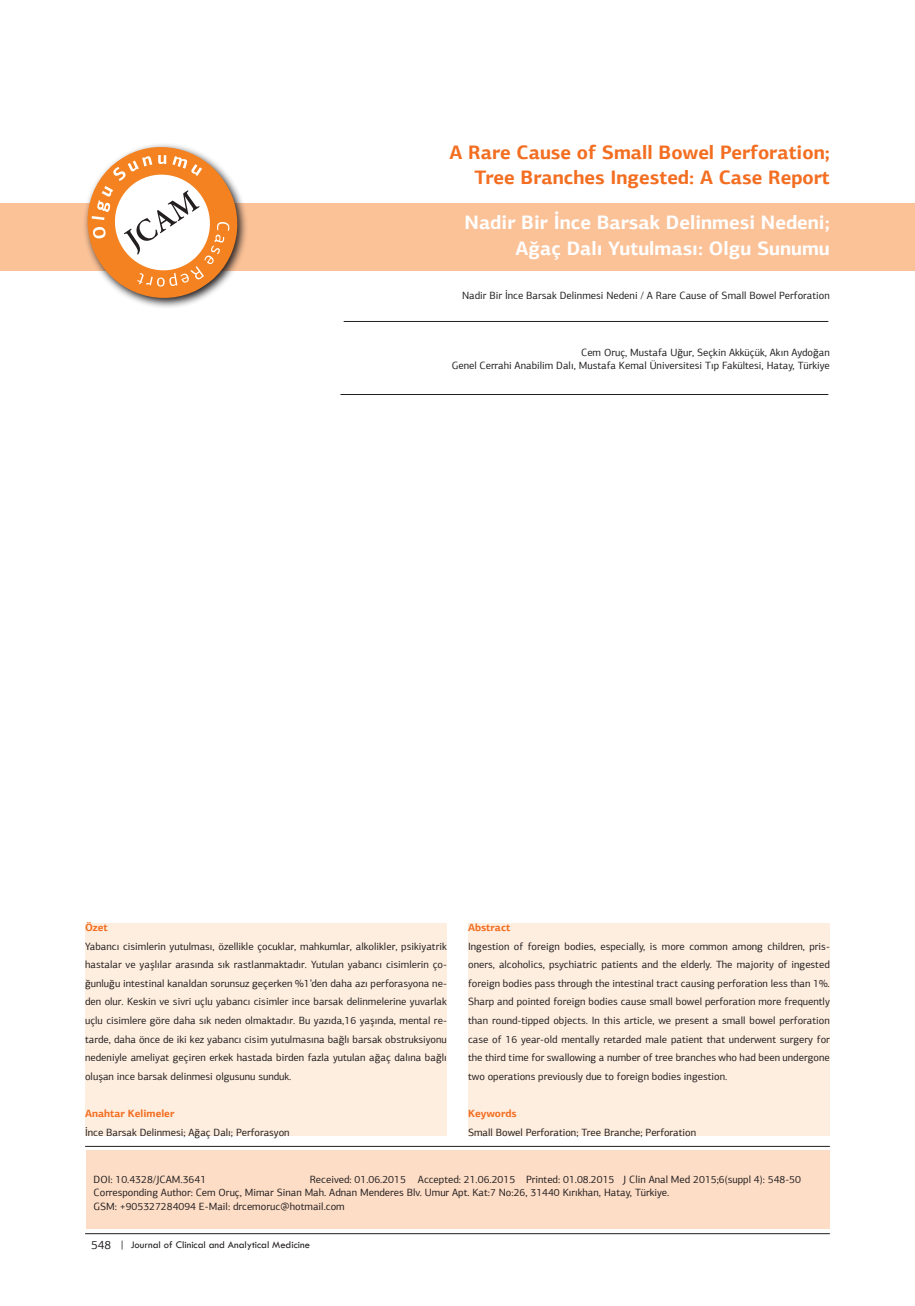
<style>
.page{position:relative;width:915px;height:1306px;background:#fff}
.page>*{position:absolute;margin:0;border:0;box-sizing:border-box;transform-origin:0 0}
.t1{font:700 19.5px/25.5px "PF Agora Sans Pro";color:#f36e21;text-align:right}
.t2{font:700 19.5px/25.5px "PF Agora Sans Pro";color:#fff;text-align:right}
.t3{font:10.5px/18.6px "PF Agora Sans Pro";color:#231f20}
.t4{font:10.5px "Tw Cen";color:#231f20}
.s1{font-weight:700;color:#f36e21}
.s2{font-family:"PF Agora Sans Pro";font-size:12px}
</style>
<div class="page">
<div style="left:87px;top:1150px;width:742px;height:79px;background:#fdddc6"></div>
<div style="left:0;top:203px;width:914px;height:67px;background:#fbc197"></div>
<hr style="left:85px;top:1146px;width:744px;height:1px;background:#231f20">
<hr style="left:343px;top:321px;width:485px;height:1px;background:#231f20">
<hr style="left:340px;top:394px;width:488px;height:1px;background:#231f20">
<svg style="left:77px;top:144px;width:170px;height:164px"></svg>
<div style="left:85px;top:923px;width:361px;height:212px;background:#feeee0"></div>
<div style="left:468px;top:923px;width:361px;height:212px;background:#feeee0"></div>
<hr style="left:85px;top:1233px;width:744px;height:1px;background:#231f20">
<p class="t1" style="left:449px;top:139px;width:382px">A Rare Cause of Small Bowel Perforation;<br>Tree Branches Ingested: A Case Report</p>
<p class="t2" style="left:464px;top:210px;width:367px">Nadir Bir İnce Barsak Delinmesi Nedeni;<br>Ağaç Dalı Yutulması: Olgu Sunumu</p>
<p class="t3" style="left:462px;top:286px;width:369px">Nadir Bir İnce Barsak Delinmesi Nedeni / A Rare Cause of Small Bowel Perforation</p>
<p class="t3" style="left:451px;top:345px;width:379px;line-height:13.5px;text-align:right">Cem Oruç, Mustafa Uğur, Seçkin Akküçük, Akın Aydoğan<br>Genel Cerrahi Anabilim Dalı, Mustafa Kemal Üniversitesi Tıp Fakültesi, Hatay, Türkiye</p>
<p class="t3" style="left:85px;top:918px;width:363px"><span class="s1">Özet<br></span>Yabancı cisimlerin yutulması, özellikle çocuklar, mahkumlar, alkolikler, psikiyatrik hastalar ve yaşlılar arasında sık rastlanmaktadır. Yutulan yabancı cisimlerin ço&shy;ğunluğu intestinal kanaldan sorunsuz geçerken %1’den daha azı perforasyona ne&shy;den olur. Keskin ve sivri uçlu yabancı cisimler ince barsak delinmelerine yuvarlak uçlu cisimlere göre daha sık neden olmaktadır. Bu yazıda,16 yaşında, mental re&shy;tarde, daha önce de iki kez yabancı cisim yutulmasına bağlı barsak obstruksiyonu nedeniyle ameliyat geçiren erkek hastada birden fazla yutulan ağaç dalına bağlı oluşan ince barsak delinmesi olgusunu sunduk.</p>
<p class="t3" style="left:85px;top:1104px;width:206px"><span class="s1">Anahtar Kelimeler<br></span>İnce Barsak Delinmesi; Ağaç Dalı; Perforasyon</p>
<p class="t3" style="left:468px;top:918px;width:363px"><span class="s1">Abstract<br></span>Ingestion of foreign bodies, especially, is more common among children, pris&shy;oners, alcoholics, psychiatric patients and the elderly. The majority of ingested foreign bodies pass through the intestinal tract causing perforation less than 1%.<br>Sharp and pointed foreign bodies cause small bowel perforation more frequently than round-tipped objects. In this article, we present a small bowel perforation case of 16 year-old mentally retarded male patient that underwent surgery for the third time for swallowing a number of tree branches who had been undergone two operations previously due to foreign bodies ingestion.</p>
<p class="t3" style="left:468px;top:1104px;width:229px"><span class="s1">Keywords<br></span>Small Bowel Perforation; Tree Branche; Perforation</p>
<p class="t3" style="left:94px;top:1172px;width:708px;line-height:13.5px;text-indent:216px">Received: 01.06.2015 Accepted: 21.06.2015 Printed: 01.08.2015 J Clin Anal Med 2015;6(suppl 4): 548-50<br>Corresponding Author: Cem Oruç, Mimar Sinan Mah. Adnan Menderes Blv. Umur Apt. Kat:7 No:26, 31440 Kırıkhan, Hatay, Türkiye.<br>GSM: +905327284094 E-Mail: drcemoruc@hotmail.com</p>
<p class="t3" style="left:94px;top:1169px;width:114px">DOI: 10.4328/JCAM.3641</p>
<p class="t4" style="left:91px;top:1237px;width:220px"><span class="s2">548</span> | Journal of Clinical and Analytical Medicine</p>
<p class="t4" style="left:89px;top:1243px;width:198px"><span class="s2">1</span> | Journal of Clinical and Analytical Medicine</p>
</div>
